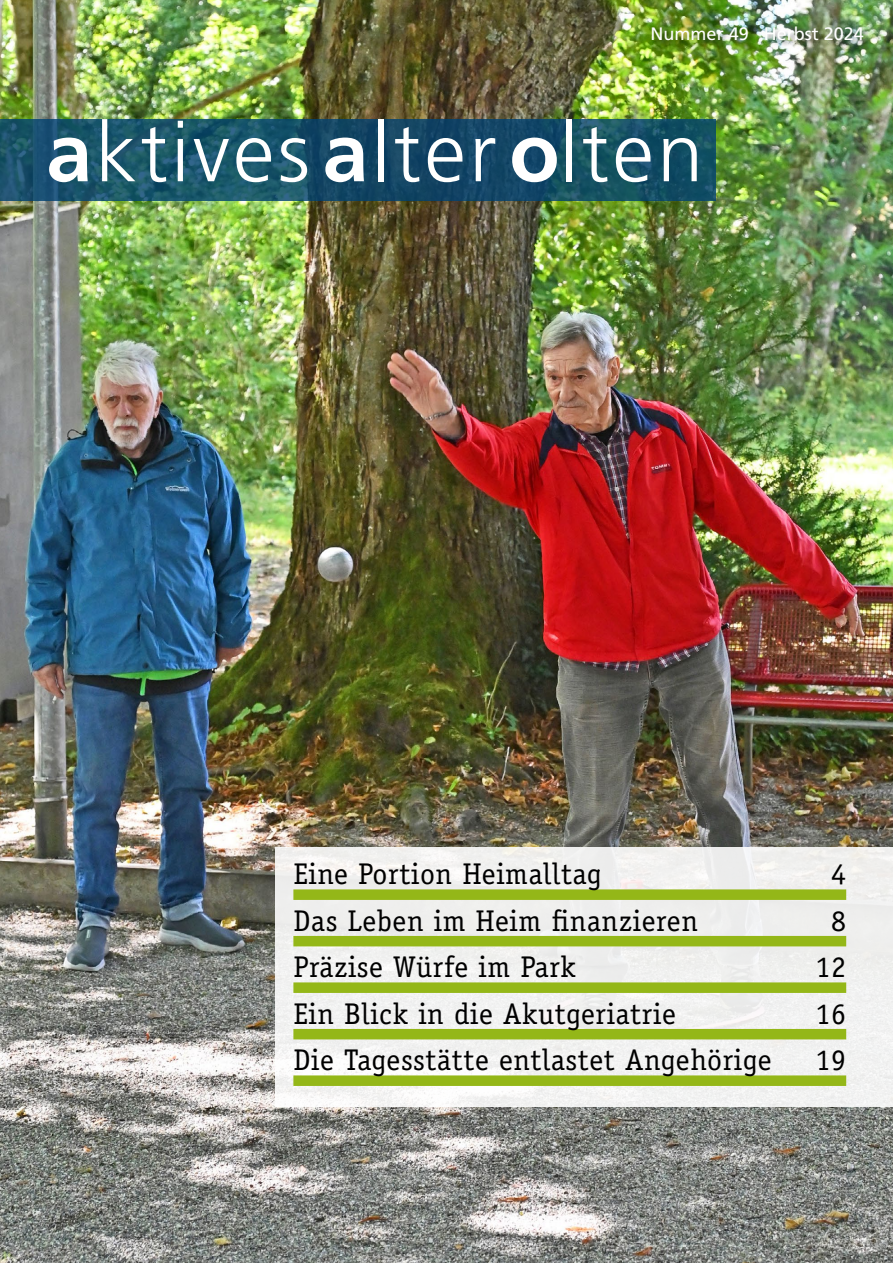
<style>
.page{position:relative;width:893px;height:1263px;background:#fff}
.page>*{position:absolute;margin:0;border:0;box-sizing:border-box;transform-origin:0 0}
.t1{font:300 82.8px "Frutiger LT Std";letter-spacing:.04em;color:#fff}
.Titel_Orange_Linie{font:30px "Officina Serif Std";letter-spacing:.02em;color:#000}
.t2{font:18px "Frutiger LT Com";color:#fff}
.s1{font-weight:700}
</style>
<div class="page">
<img style="left:0;top:0;width:893px;height:1263px">
<div style="left:651px;top:25px;width:220px;height:22px;background:#000;opacity:.43"></div>
<svg style="left:0;top:119px;width:716px;height:82px;background:#164e67"></svg>
<div style="left:275px;top:847px;width:618px;height:259px;background:#f0f0ef"></div>
<div style="left:293px;top:889px;width:553px;height:11px;background:#94b718"></div>
<div style="left:293px;top:936px;width:553px;height:10px;background:#94b718"></div>
<div style="left:293px;top:982px;width:553px;height:11px;background:#94b718"></div>
<div style="left:293px;top:1029px;width:553px;height:10px;background:#94b718"></div>
<div style="left:293px;top:1075px;width:553px;height:11px;background:#94b718"></div>
<p class="t2" style="left:651px;top:23px;width:215px">Nummer 49 Herbst 2024</p>
<p class="t1" style="left:46px;top:106px;width:659px"><span class="s1">a</span>ktives<span class="s1">a</span>lter<span class="s1">o</span>lten</p>
<p class="Titel_Orange_Linie" style="left:293px;top:857px;width:310px">Eine Portion Heimalltag</p>
<p class="Titel_Orange_Linie" style="left:831px;top:857px;width:16px">4</p>
<p class="Titel_Orange_Linie" style="left:293px;top:903px;width:406px">Das Leben im Heim finanzieren</p>
<p class="Titel_Orange_Linie" style="left:831px;top:903px;width:16px">8</p>
<p class="Titel_Orange_Linie" style="left:293px;top:950px;width:284px">Präzise Würfe im Park</p>
<p class="Titel_Orange_Linie" style="left:816px;top:950px;width:32px">12</p>
<p class="Titel_Orange_Linie" style="left:293px;top:996px;width:384px">Ein Blick in die Akutgeriatrie</p>
<p class="Titel_Orange_Linie" style="left:816px;top:996px;width:32px">16</p>
<p class="Titel_Orange_Linie" style="left:293px;top:1043px;width:480px">Die Tagesstätte entlastet Angehörige</p>
<p class="Titel_Orange_Linie" style="left:816px;top:1043px;width:32px">19</p>
</div>
